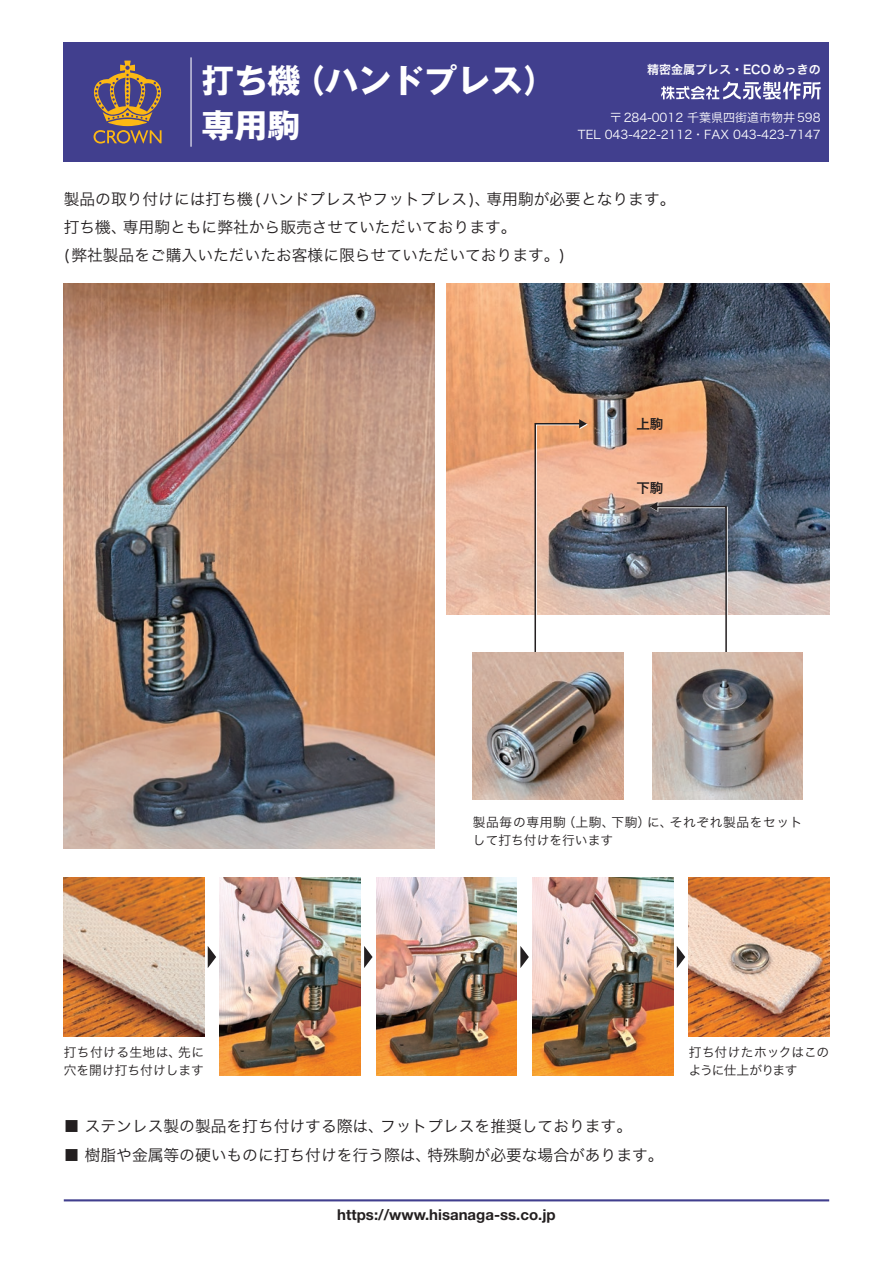
<style>
.page{position:relative;width:893px;height:1263px;background:#fff}
.page>*{position:absolute;margin:0;border:0;box-sizing:border-box;transform-origin:0 0}
.t1{font:700 33px/45px "Gothic MB101 Pro";color:#fff}
.t2{font:15.75px/28.2px "Hira Kaku Pro W3";color:#231f20}
.t3{font:700 15px "Helvetica Neue LT Std";color:#231f20}
.t4{font:13.5px "Hira Kaku Pro W6";color:#231f20}
.t5{font:12.75px/18px "Hira Kaku Pro W3";letter-spacing:.05em;color:#231f20}
.t6{font:12.75px/18px "Hira Kaku Pro W3";color:#231f20}
.t7{font:12.75px/18px "Hira Kaku Pro W3";letter-spacing:-.025em;color:#231f20}
.t8{font:12px/16.5px "Hira Kaku Pro W3";color:#fff;text-align:right}
.t9{font:12px "Hira Kaku Pro W6";color:#fff}
</style>
<div class="page">
<img style="left:220px;top:877px;width:141px;height:199px">
<img style="left:376px;top:877px;width:141px;height:199px">
<img style="left:532px;top:877px;width:141px;height:199px">
<img style="left:64px;top:283px;width:370px;height:565px">
<img style="left:446px;top:283px;width:383px;height:332px">
<img style="left:689px;top:877px;width:140px;height:160px">
<img style="left:64px;top:877px;width:140px;height:160px">
<svg style="left:364px;top:946px;width:9px;height:22px"></svg>
<svg style="left:208px;top:946px;width:8px;height:22px"></svg>
<svg style="left:520px;top:946px;width:9px;height:22px"></svg>
<svg style="left:677px;top:946px;width:8px;height:22px"></svg>
<svg style="left:534px;top:419px;width:54px;height:233px;background:#c8a999"></svg>
<svg style="left:650px;top:502px;width:78px;height:150px"></svg>
<img style="left:473px;top:652px;width:150px;height:147px">
<img style="left:652px;top:652px;width:151px;height:147px">
<div style="left:64px;top:43px;width:765px;height:119px;background:#413f8e"></div>
<svg style="left:93px;top:61px;width:69px;height:83px"></svg>
<hr style="left:190px;top:57px;width:2px;height:90px;background:#fff">
<svg style="left:661px;top:82px;width:160px;height:17px"></svg>
<hr style="left:64px;top:1199px;width:765px;height:2px;background:#413f8e">
<h1 class="t1" style="left:201px;top:54px;width:356px">打ち機（ハンドプレス）専用駒</h1>
<p class="t9" style="left:647px;top:59px;width:175px">精密金属プレス・ECOめっきの</p>
<p class="t8" style="left:578px;top:109px;width:244px">〒284-0012 千葉県四街道市物井598<br>TEL 043-422-2112・FAX 043-423-7147</p>
<p class="t2" style="left:64px;top:183px;width:613px">製品の取り付けには打ち機(ハンドプレスやフットプレス)、専用駒が必要となります。打ち機、専用駒ともに弊社から販売させていただいております。<br>(弊社製品をご購入いただいたお客様に限らせていただいております。)</p>
<p class="t4" style="left:636px;top:412px;width:28px">上駒</p>
<p class="t4" style="left:636px;top:476px;width:28px">下駒</p>
<p class="t5" style="left:473px;top:813px;width:331px">製品毎の専用駒（上駒、下駒）に、それぞれ製品をセットして打ち付けを行います</p>
<p class="t6" style="left:64px;top:1042px;width:142px">打ち付ける生地は、先に穴を開け打ち付けします</p>
<p class="t7" style="left:689px;top:1042px;width:142px">打ち付けたホックはこのように仕上がります</p>
<p class="t2" style="left:64px;top:1110px;width:570px">■ ステンレス製の製品を打ち付けする際は、フットプレスを推奨しております。</p>
<p class="t2" style="left:64px;top:1140px;width:601px">■ 樹脂や金属等の硬いものに打ち付けを行う際は、特殊駒が必要な場合があります。</p>
<p class="t3" style="left:337px;top:1205px;width:220px">https://www.hisanaga-ss.co.jp</p>
</div>
